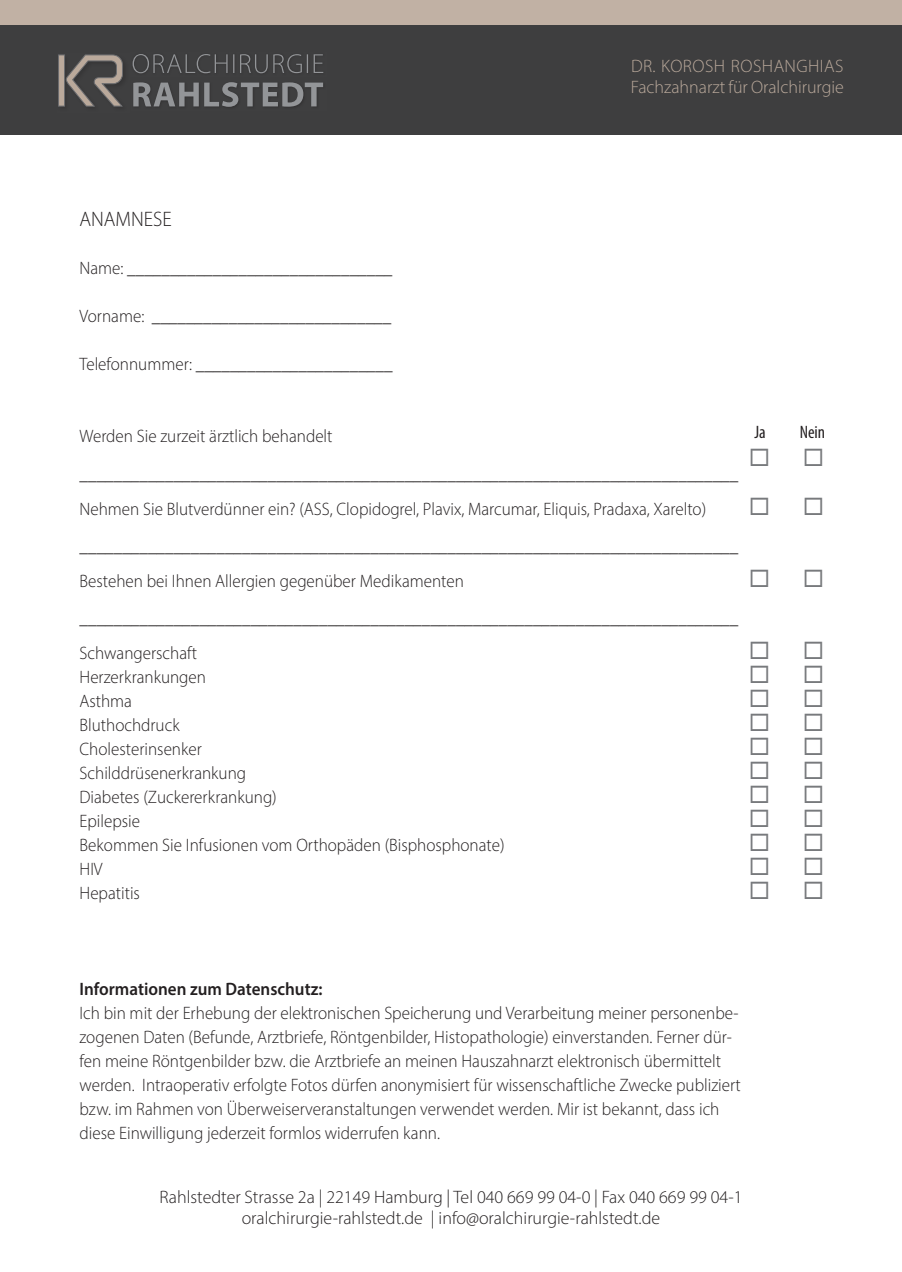
<style>
.page{position:relative;width:902px;height:1272px;background:#fff}
.page>*{position:absolute;margin:0;border:0;box-sizing:border-box;transform-origin:0 0}
.t1{font:300 21px "Myriad Pro";color:#231f20;scale:.95 1}
.t2{font:300 18px/24px "Myriad Pro";color:#231f20;scale:.95 1}
.t3{font:300 18px/21.6px "Myriad Pro";color:#231f20;text-align:center}
.t4{font:300 18px/21.6px "Myriad Pro";color:#baa99b}
.t5{font:600 18px "Myriad Pro";color:#231f20;scale:.95 1}
.t6{font:condensed 18px "Myriad Pro";color:#231f20}
</style>
<div class="page">
<div style="left:0;top:0;width:901px;height:26px;background:#c1b1a4"></div>
<div style="left:0;top:26px;width:901px;height:109px;background:#3e3e3f"></div>
<div style="left:58px;top:55px;width:7px;height:51px;background:#baa99b;border:1px solid #6c6d70"></div>
<svg style="left:66px;top:54px;width:57px;height:53px"></svg>
<svg style="left:133px;top:54px;width:190px;height:19px"></svg>
<svg style="left:133px;top:82px;width:190px;height:25px"></svg>
<p class="t1" style="left:80px;top:207px;width:98px">ANAMNESE</p>
<p class="t2" style="left:80px;top:256px;width:331px">Name: _______________________________</p>
<p class="t2" style="left:80px;top:304px;width:330px">Vorname: ____________________________</p>
<p class="t2" style="left:80px;top:352px;width:331px">Telefonnummer: _______________________</p>
<p class="t4" style="left:631px;top:55px;width:214px">DR. KOROSH ROSHANGHIAS<br>Fachzahnarzt für Oralchirurgie</p>
<p class="t2" style="left:80px;top:417px;width:694px;line-height:37.5px">Werden Sie zurzeit ärztlich behandelt _____________________________________________________________________________</p>
<p class="t2" style="left:80px;top:489px;width:694px;line-height:37.5px">Nehmen Sie Blutverdünner ein? (ASS, Clopidogrel, Plavix, Marcumar, Eliquis, Pradaxa, Xarelto) _____________________________________________________________________________</p>
<p class="t2" style="left:80px;top:561px;width:694px;line-height:37.5px">Bestehen bei Ihnen Allergien gegenüber Medikamenten _____________________________________________________________________________</p>
<p class="t2" style="left:80px;top:640px;width:449px">Schwangerschaft<br>Herzerkrankungen<br>Asthma<br>Bluthochdruck<br>Cholesterinsenker<br>Schilddrüsenerkrankung<br>Diabetes (Zuckererkrankung)<br>Epilepsie<br>Bekommen Sie Infusionen vom Orthopäden (Bisphosphonate)<br>HIV<br>Hepatitis</p>
<p class="t6" style="left:754px;top:421px;width:13px">Ja</p>
<p class="t6" style="left:799px;top:421px;width:27px">Nein</p>
<p class="t5" style="left:80px;top:977px;width:257px">Informationen zum Datenschutz:</p>
<p class="t2" style="left:80px;top:1000px;width:697px">Ich bin mit der Erhebung der elektronischen Speicherung und Verarbeitung meiner personenbe&shy;zogenen Daten (Befunde, Arztbriefe, Röntgenbilder, Histopathologie) einverstanden. Ferner dür&shy;fen meine Röntgenbilder bzw. die Arztbriefe an meinen Hauszahnarzt elektronisch übermittelt werden. Intraoperativ erfolgte Fotos dürfen anonymisiert für wissenschaftliche Zwecke publiziert bzw. im Rahmen von Überweiserveranstaltungen verwendet werden. Mir ist bekannt, dass ich diese Einwilligung jederzeit formlos widerrufen kann.</p>
<p class="t3" style="left:159px;top:1185px;width:584px">Rahlstedter Strasse 2a | 22149 Hamburg | Tel 040 669 99 04-0 | Fax 040 669 99 04-1 oralchirurgie-rahlstedt.de | info@oralchirurgie-rahlstedt.de</p>
</div>
